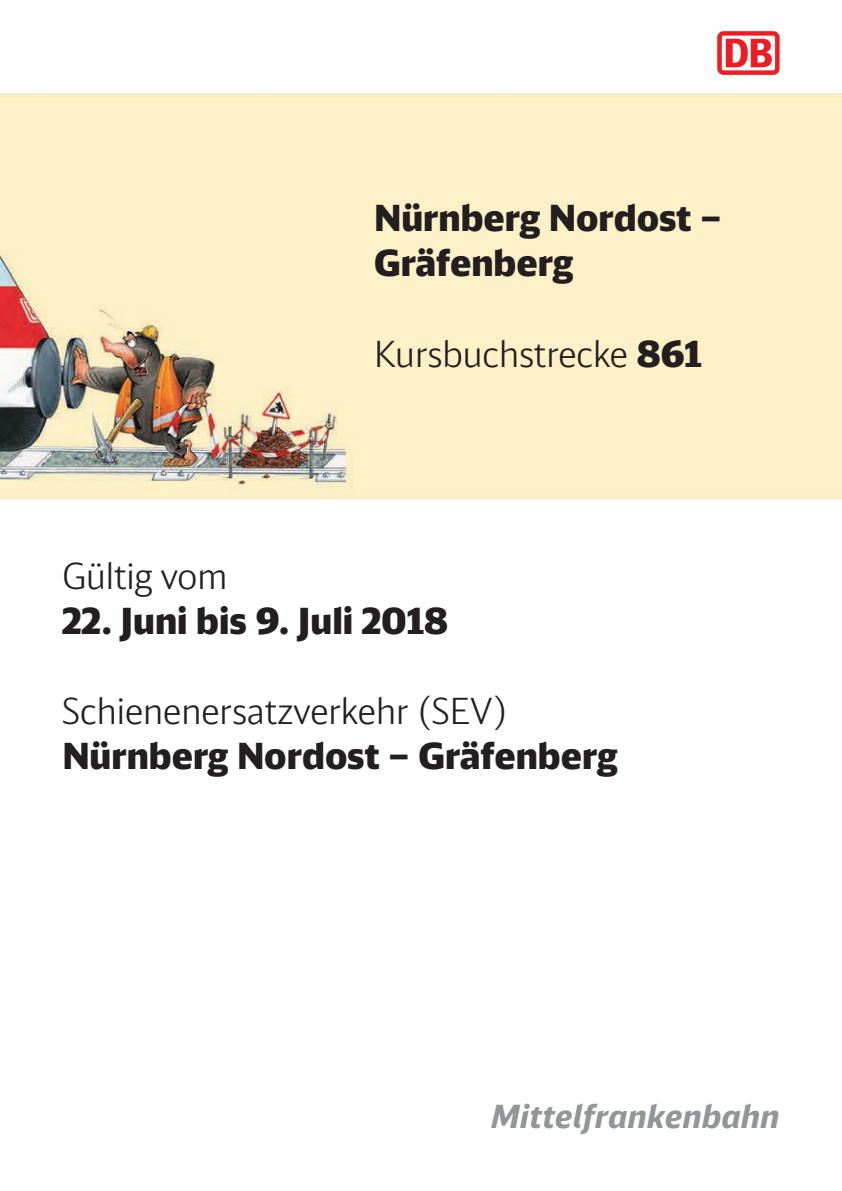
<style>
.page{position:relative;width:842px;height:1191px;background:#fff}
.page>*{position:absolute;margin:0;border:0;box-sizing:border-box;transform-origin:0 0}
.t1{font:900 36px/45px "DB Head";color:#231f20}
.t2{font:300 36px "DB Head";color:#231f20}
.t3{font:italic 700 32px "DB Sans Alternate";color:#939598}
.s1{font-weight:900}
</style>
<div class="page">
<svg style="left:717px;top:31px;width:63px;height:44px"></svg>
<svg style="left:722px;top:36px;width:53px;height:34px"></svg>
<svg style="left:726px;top:39px;width:46px;height:28px"></svg>
<img style="left:0;top:94px;width:842px;height:405px">
<p class="t1" style="left:374px;top:195px;width:349px">Nürnberg Nordost –<br>Gräfenberg</p>
<p class="t2" style="left:374px;top:331px;width:329px">Kursbuchstrecke <span class="s1">861</span></p>
<p class="t2" style="left:62px;top:554px;width:167px">Gültig vom</p>
<p class="t1" style="left:62px;top:598px;width:387px">22. Juni bis 9. Juli 2018</p>
<p class="t2" style="left:62px;top:689px;width:447px">Schienenersatzverkehr (SEV)</p>
<p class="t1" style="left:62px;top:733px;width:557px">Nürnberg Nordost – Gräfenberg</p>
<p class="t3" style="left:491px;top:1095px;width:290px">Mittelfrankenbahn</p>
</div>
